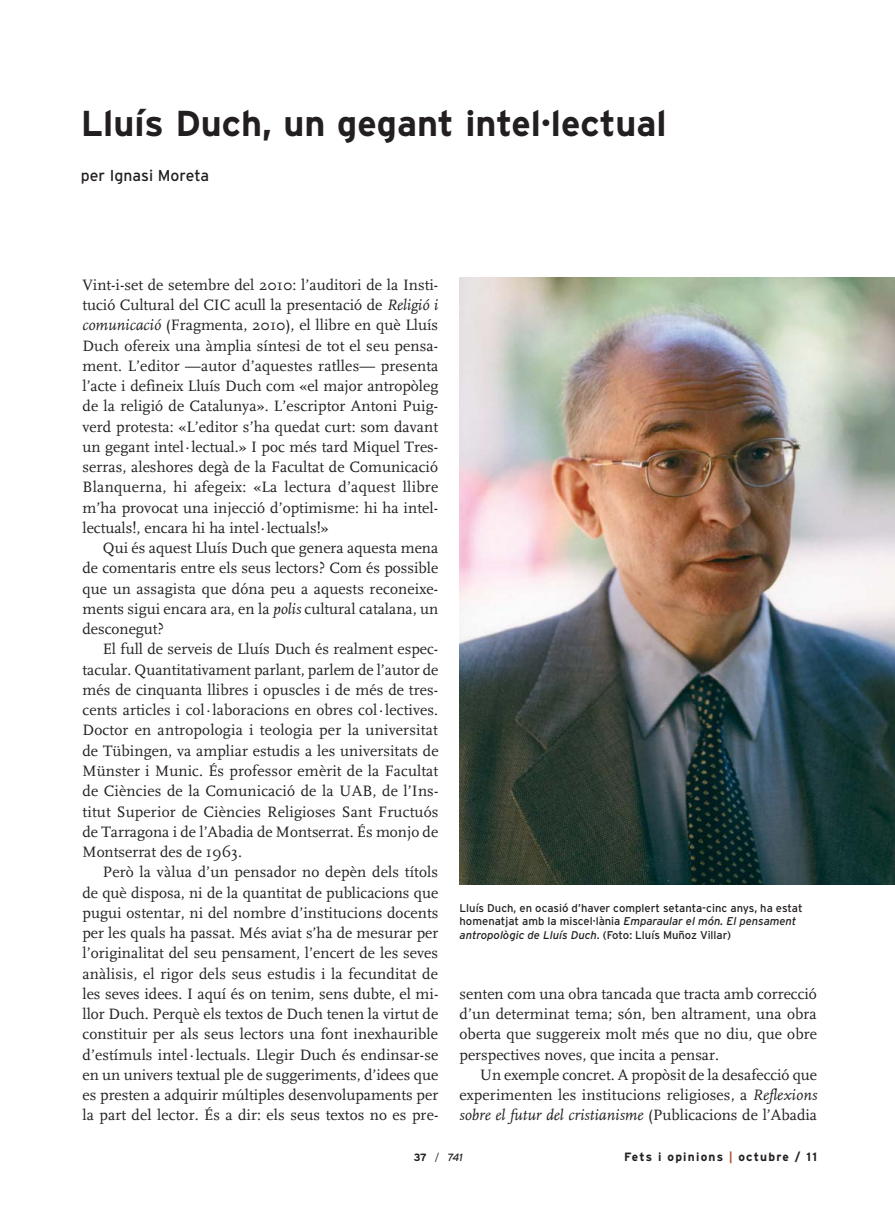
<style>
.page{position:relative;width:895px;height:1214px;background:#fff}
.page>*{position:absolute;margin:0;border:0;box-sizing:border-box;transform-origin:0 0}
.t1{font:700 36px "Interstate";color:#231f20}
.t2{font:15.75px/20.2px "FF Scala";color:#231f20;text-align:justify}
.t3{font:15.75px "Interstate";color:#231f20}
.t4{font:700 12px "Interstate";letter-spacing:.1em;color:#231f20}
.t5{font:11.25px/13.5px "Interstate";color:#231f20}
.t6{font:italic 10.5px "Interstate";color:#231f20}
.s1{font-style:italic}
.s2{font-weight:700;font-style:normal}
.s3{font-weight:300;font-style:normal}
.s4{color:#a75534}
</style>
<div class="page">
<img style="left:459px;top:277px;width:435px;height:607px">
<h1 class="t1" style="left:81px;top:104px;width:587px">Lluís Duch, un gegant intel·lectual</h1>
<p class="t3" style="left:81px;top:167px;width:130px">per Ignasi Moreta</p>
<p class="t2" style="left:82px;top:275px;width:357px">Vint-i-set de setembre del 2010: l’auditori de la Insti&shy;tució Cultural del CIC acull la presentació de <span class="s1">Religió i comunicació</span> (Fragmenta, 2010), el llibre en què Lluís Duch ofereix una àmplia síntesi de tot el seu pensa&shy;ment. L’editor —autor d’aquestes ratlles— presenta l’acte i defineix Lluís Duch com «el major antropòleg de la religió de Catalunya». L’escriptor Antoni Puig&shy;verd protesta: «L’editor s’ha quedat curt: som davant un gegant intel·lectual.» I poc més tard Miquel Tres&shy;serras, aleshores degà de la Facultat de Comunicació Blanquerna, hi afegeix: «La lectura d’aquest llibre m’ha provocat una injecció d’optimisme: hi ha intel&shy;lectuals!, encara hi ha intel·lectuals!»</p>
<p class="t2" style="left:82px;top:538px;width:357px;text-indent:20px">Qui és aquest Lluís Duch que genera aquesta mena de comentaris entre els seus lectors? Com és possible que un assagista que dóna peu a aquests reconeixe&shy;ments sigui encara ara, en la <span class="s1">polis</span> cultural catalana, un desconegut?</p>
<p class="t2" style="left:82px;top:639px;width:357px;text-indent:20px">El full de serveis de Lluís Duch és realment espec&shy;tacular. Quantitativament parlant, parlem de l’autor de més de cinquanta llibres i opuscles i de més de tres&shy;cents articles i col·laboracions en obres col·lectives.<br>Doctor en antropologia i teologia per la universitat de Tübingen, va ampliar estudis a les universitats de Münster i Munic. És professor emèrit de la Facultat de Ciències de la Comunicació de la UAB, de l’Ins&shy;titut Superior de Ciències Religioses Sant Fructuós de Tarragona i de l’Abadia de Montserrat. És monjo de Montserrat des de 1963.</p>
<p class="t2" style="left:82px;top:862px;width:357px;text-indent:20px">Però la vàlua d’un pensador no depèn dels títols de què disposa, ni de la quantitat de publicacions que pugui ostentar, ni del nombre d’institucions docents per les quals ha passat. Més aviat s’ha de mesurar per l’originalitat del seu pensament, l’encert de les seves anàlisis, el rigor dels seus estudis i la fecunditat de les seves idees. I aquí és on tenim, sens dubte, el mi&shy;llor Duch. Perquè els textos de Duch tenen la virtut de constituir per als seus lectors una font inexhaurible d’estímuls intel·lectuals. Llegir Duch és endinsar-se en un uni vers textual ple de suggeriments, d’idees que es presten a adquirir múltiples desenvolupaments per la part del lector. És a dir: els seus textos no es pre-</p>
<p class="t5" style="left:459px;top:901px;width:344px">Lluís Duch, en ocasió d’haver complert setanta-cinc anys, ha estat homenatjat amb la miscel·lània <span class="s1">Emparaular el món. El pensament antropològic de Lluís Duch</span>. (Foto: Lluís Muñoz Villar)</p>
<p class="t2" style="left:459px;top:983px;width:359px">senten com una obra tancada que tracta amb correcció d’un determinat tema; són, ben altrament, una obra oberta que suggereix molt més que no diu, que obre perspectives noves, que incita a pensar.</p>
<p class="t2" style="left:459px;top:1064px;width:359px;text-indent:20px">Un exemple concret. A propòsit de la desafecció que experimenten les institucions religioses, a <span class="s1">Reflexions sobre el futur del cristianisme</span> (Publicacions de l’Abadia</p>
<p class="t6" style="left:413px;top:1151px;width:51px"><span class="s2">37</span> <span class="s3">/</span> 741</p>
<p class="t4" style="left:624px;top:1149px;width:194px">Fets i opinions <span class="s4">|</span> octubre / 11</p>
</div>
